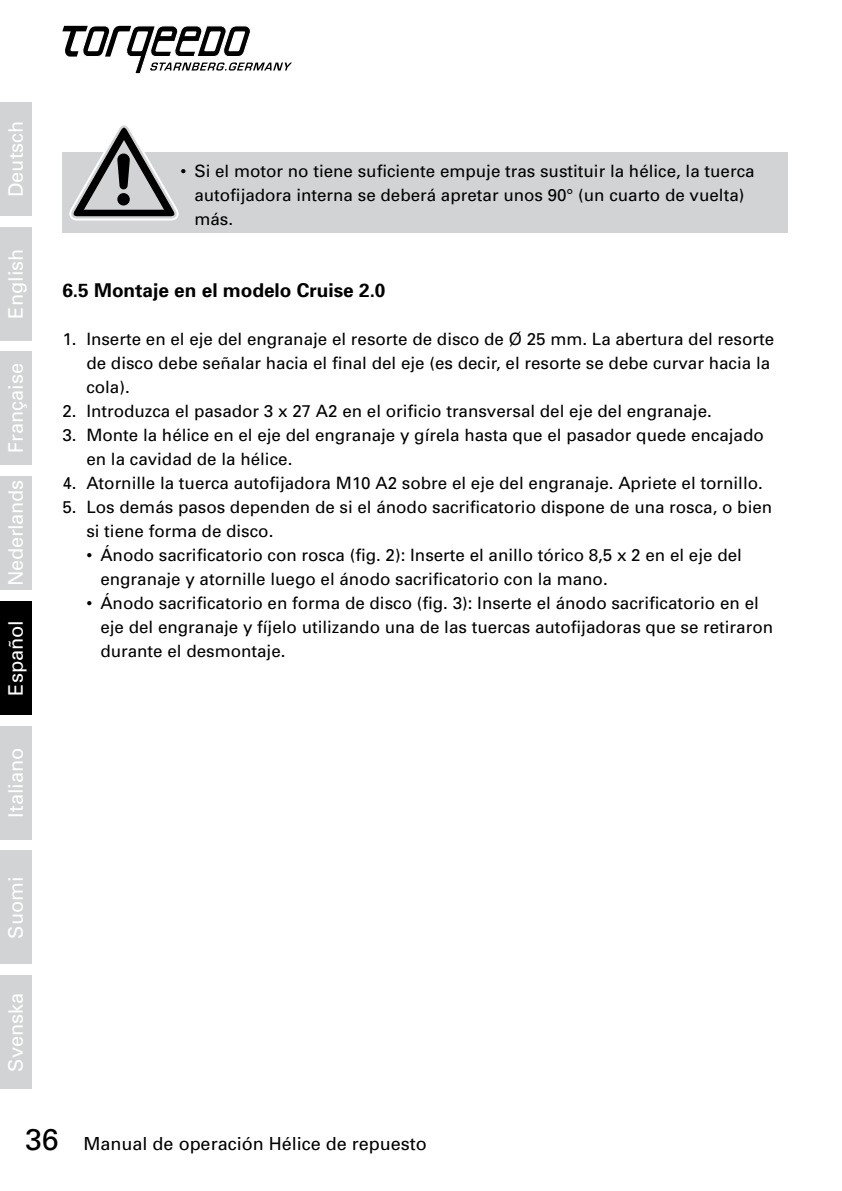
<style>
.page{position:relative;width:842px;height:1191px;background:#fff}
.page>*{position:absolute;margin:0;border:0;box-sizing:border-box;transform-origin:0 0}
.t1{font:20px "Univers";color:#fff}
.t2{font:20px "Univers";letter-spacing:-.02em;color:#fff}
.t3{font:700 19px "Univers";color:#000}
.t4{font:18px "Univers";color:#000}
.t5{font:17px/24px "Univers";color:#000}
.s1{font-size:30px}
</style>
<div class="page">
<svg style="left:62px;top:25px;width:230px;height:49px"></svg>
<div style="left:0;top:102px;width:31px;height:113px;background:#d1d3d4"></div>
<div style="left:0;top:227px;width:31px;height:113px;background:#d1d3d4"></div>
<div style="left:0;top:351px;width:31px;height:114px;background:#d1d3d4"></div>
<div style="left:0;top:476px;width:31px;height:114px;background:#d1d3d4"></div>
<div style="left:0;top:601px;width:31px;height:113px;background:#000"></div>
<div style="left:0;top:726px;width:31px;height:113px;background:#d1d3d4"></div>
<div style="left:0;top:850px;width:31px;height:114px;background:#d1d3d4"></div>
<div style="left:0;top:975px;width:31px;height:114px;background:#d1d3d4"></div>
<div style="left:63px;top:152px;width:725px;height:81px;background:#d1d3d4"></div>
<svg style="left:69px;top:125px;width:110px;height:96px"></svg>
<p class="t1" style="left:3px;top:197px;width:78px;rotate:-90deg">Deutsch</p>
<p class="t1" style="left:3px;top:318px;width:71px;rotate:-90deg">English</p>
<p class="t1" style="left:3px;top:453px;width:92px;rotate:-90deg">Française</p>
<p class="t2" style="left:3px;top:586px;width:107px;rotate:-90deg">Nederlands</p>
<p class="t1" style="left:3px;top:695px;width:77px;rotate:-90deg">Español</p>
<p class="t1" style="left:3px;top:817px;width:72px;rotate:-90deg">Italiano</p>
<p class="t1" style="left:3px;top:938px;width:64px;rotate:-90deg">Suomi</p>
<p class="t1" style="left:3px;top:1071px;width:80px;rotate:-90deg">Svenska</p>
<p class="t5" style="left:194px;top:158px;width:562px;text-indent:-14px">• Si el motor no tiene suficiente empuje tras sustituir la hélice, la tuerca autofijadora interna se deberá apretar unos 90° (un cuarto de vuelta) más.</p>
<p class="t3" style="left:62px;top:278px;width:325px">6.5 Montaje en el modelo Cruise 2.0</p>
<p class="t5" style="left:86px;top:326px;width:689px;text-indent:-24px">1. Inserte en el eje del engranaje el resorte de disco de Ø 25 mm. La abertura del resorte de disco debe señalar hacia el final del eje (es decir, el resorte se debe curvar hacia la cola).</p>
<p class="t5" style="left:62px;top:398px;width:651px">2. Introduzca el pasador 3 x 27 A2 en el orificio transversal del eje del engranaje.</p>
<p class="t5" style="left:86px;top:422px;width:679px;text-indent:-24px">3. Monte la hélice en el eje del engranaje y gírela hasta que el pasador quede encajado en la cavidad de la hélice.</p>
<p class="t5" style="left:62px;top:470px;width:702px">4. Atornille la tuerca autofijadora M10 A2 sobre el eje del engranaje. Apriete el tornillo.</p>
<p class="t5" style="left:86px;top:494px;width:687px;text-indent:-24px">5. Los demás pasos dependen de si el ánodo sacrificatorio dispone de una rosca, o bien si tiene forma de disco.</p>
<p class="t5" style="left:100px;top:542px;width:643px;text-indent:-14px">• Ánodo sacrificatorio con rosca (fig. 2): Inserte el anillo tórico 8,5 x 2 en el eje del engranaje y atornille luego el ánodo sacrificatorio con la mano.</p>
<p class="t5" style="left:100px;top:590px;width:674px;text-indent:-14px">• Ánodo sacrificatorio en forma de disco (fig. 3): Inserte el ánodo sacrificatorio en el eje del engranaje y fíjelo utilizando una de las tuercas autofijadoras que se retiraron durante el desmontaje.</p>
<p class="t4" style="left:25px;top:1132px;width:403px"><span class="s1">36</span> Manual de operación Hélice de repuesto</p>
</div>
